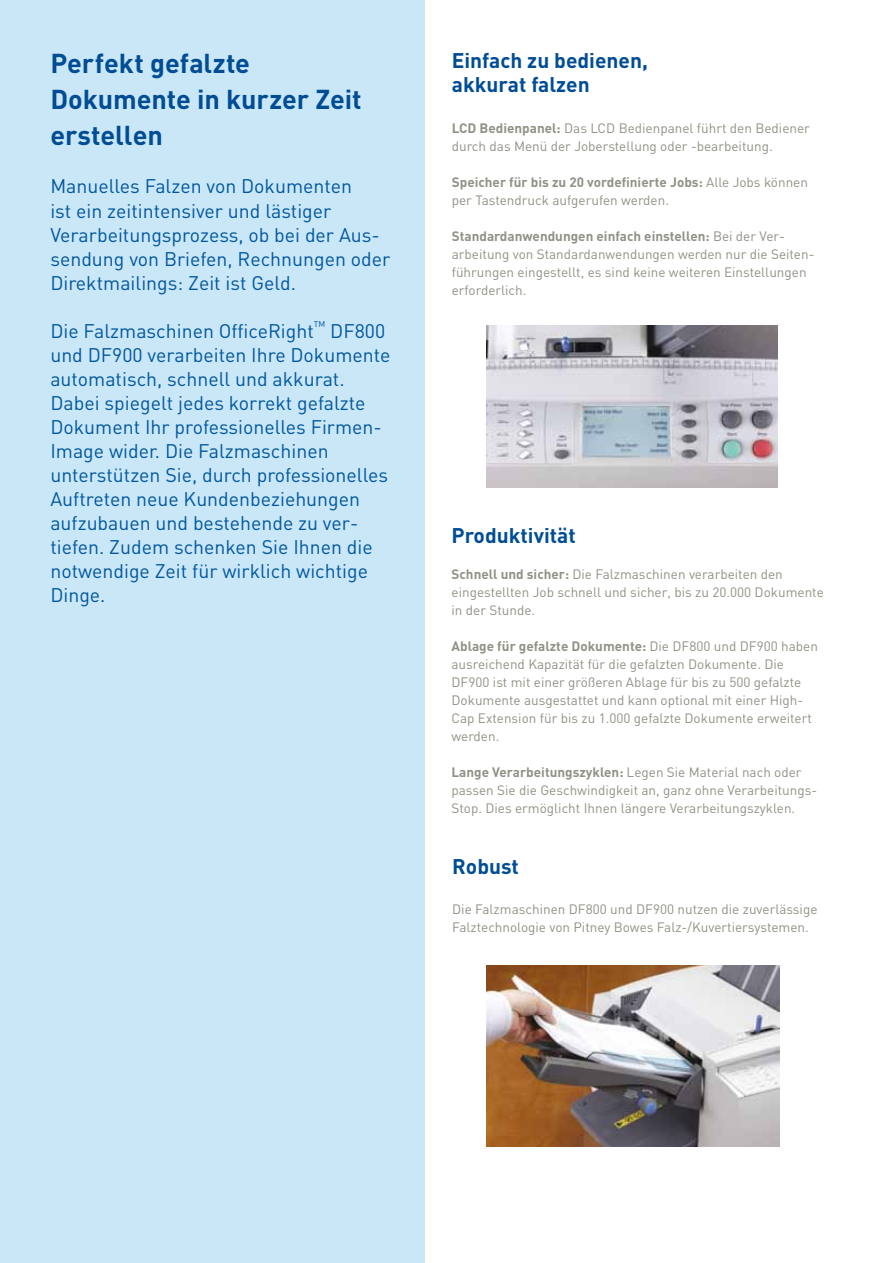
<style>
.page{position:relative;width:893px;height:1263px;background:#fff}
.page>*{position:absolute;margin:0;border:0;box-sizing:border-box;transform-origin:0 0}
.t1{font:700 27px/36px "DIN";letter-spacing:-.005em;color:#004d95}
.t2{font:700 21px/24px "DIN";color:#004d95}
.t3{font:19.5px/24px "DIN";color:#00579e}
.t4{font:13.5px/18px "DIN";color:#929185}
.t5{font:8.4px "DIN";color:#00579e}
.s1{font-weight:700}
</style>
<div class="page">
<div style="left:0;top:0;width:424px;height:1263px;background:#cae7f7"></div>
<img style="left:486px;top:326px;width:291px;height:161px">
<img style="left:486px;top:965px;width:293px;height:181px">
<h1 class="t1" style="left:50px;top:45px;width:313px">Perfekt gefalzte<br>Dokumente in kurzer Zeit erstellen</h1>
<h3 class="t3" style="left:50px;top:174px;width:341px">Manuelles Falzen von Dokumenten<br>ist ein zeitintensiver und lästiger Verarbeitungsprozess, ob bei der Aus&shy;sendung von Briefen, Rechnungen oder Direktmailings: Zeit ist Geld.</h3>
<h3 class="t3" style="left:50px;top:318px;width:265px">Die Falzmaschinen OfficeRight</h3>
<p class="t5" style="left:314px;top:319px;width:13px">TM</p>
<p class="t3" style="left:50px;top:318px;width:342px;text-indent:280px">DF800 und DF900 verarbeiten Ihre Dokumente automatisch, schnell und akkurat.<br>Dabei spiegelt jedes korrekt gefalzte<br>Dokument Ihr professionelles Firmen-<br>Image wider. Die Falzmaschinen unterstützen Sie, durch professionelles<br>Auftreten neue Kundenbeziehungen aufzubauen und bestehende zu ver&shy;tiefen. Zudem schenken Sie Ihnen die notwendige Zeit für wirklich wichtige<br>Dinge.</p>
<h2 class="t2" style="left:452px;top:48px;width:198px">Einfach zu bedienen, akkurat falzen</h2>
<p class="t4" style="left:452px;top:119px;width:360px"><span class="s1">LCD Bedienpanel:</span> Das LCD Bedienpanel führt den Bediener durch das Menü der Joberstellung oder -bearbeitung.</p>
<p class="t4" style="left:452px;top:173px;width:358px"><span class="s1">Speicher für bis zu 20 vordefinierte Jobs:</span> Alle Jobs können per Tastendruck aufgerufen werden.</p>
<p class="t4" style="left:452px;top:227px;width:364px"><span class="s1">Standardanwendungen einfach einstellen:</span> Bei der Ver&shy;arbeitung von Standardanwendungen werden nur die Seiten&shy;führungen eingestellt, es sind keine weiteren Einstellungen erforderlich.</p>
<h2 class="t2" style="left:451px;top:522px;width:126px">Produktivität</h2>
<p class="t4" style="left:451px;top:565px;width:374px"><span class="s1">Schnell und sicher:</span> Die Falzmaschinen verarbeiten den eingestellten Job schnell und sicher, bis zu 20.000 Dokumente in der Stunde.</p>
<p class="t4" style="left:451px;top:637px;width:368px"><span class="s1">Ablage für gefalzte Dokumente:</span> Die DF800 und DF900 haben ausreichend Kapazität für die gefalzten Dokumente. Die DF900 ist mit einer größeren Ablage für bis zu 500 gefalzte Dokumente ausgestattet und kann optional mit einer High-Cap Extension für bis zu 1.000 gefalzte Dokumente erweitert werden.</p>
<p class="t4" style="left:451px;top:763px;width:367px"><span class="s1">Lange Verarbeitungszyklen:</span> Legen Sie Material nach oder passen Sie die Geschwindigkeit an, ganz ohne Verarbeitungs-<br>Stop. Dies ermöglicht Ihnen längere Verarbeitungszyklen.</p>
<h2 class="t2" style="left:452px;top:853px;width:68px">Robust</h2>
<p class="t4" style="left:452px;top:900px;width:367px">Die Falzmaschinen DF800 und DF900 nutzen die zuverlässige<br>Falztechnologie von Pitney Bowes Falz-/Kuvertiersystemen.</p>
</div>
